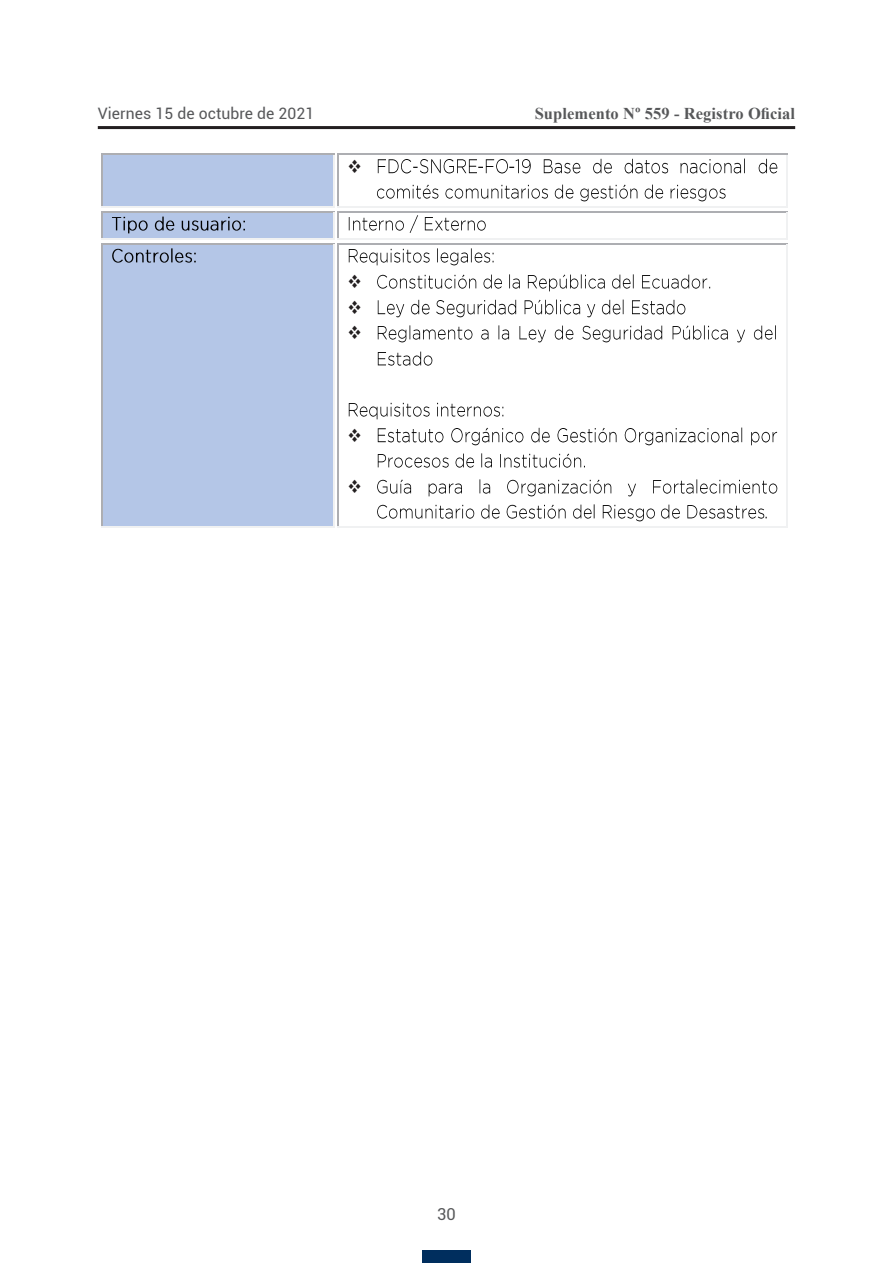
<style>
.page{position:relative;width:893px;height:1263px;background:#fff}
.page>*{position:absolute;margin:0;border:0;box-sizing:border-box;transform-origin:0 0}
.t1{font:18.45px/25.7px "Wingdings";color:#231f20;text-align:justify;scale:.88 1}
.t2{font:700 16.5px "Times New Roman";letter-spacing:.005em;color:#57585a}
.t3{font:16.5px "Roboto";color:#57585a}
.t4{font:15.75px "Roboto";letter-spacing:.005em;color:#57585a}
</style>
<div class="page">
<hr style="left:98px;top:126px;width:697px;height:3px;background:#231f20">
<div style="left:422px;top:1250px;width:49px;height:13px;background:#002e5e"></div>
<div style="left:102px;top:155px;width:231px;height:51px;background:#b4c6e7"></div>
<img style="left:377px;top:159px;width:35px;height:15px">
<img style="left:420px;top:159px;width:57px;height:15px">
<img style="left:485px;top:159px;width:23px;height:15px">
<img style="left:509px;top:160px;width:7px;height:8px">
<img style="left:516px;top:159px;width:15px;height:15px">
<img style="left:543px;top:158px;width:126px;height:16px">
<img style="left:680px;top:158px;width:98px;height:16px">
<img style="left:377px;top:184px;width:349px;height:18px">
<hr style="left:102px;top:154px;width:231px;height:1px;background:#adaeb2">
<hr style="left:102px;top:206px;width:231px;height:1px;background:#f0f1f2">
<hr style="left:101px;top:155px;width:1px;height:51px;background:#adaeb2">
<hr style="left:333px;top:155px;width:1px;height:51px;background:#f0f1f2">
<hr style="left:339px;top:154px;width:447px;height:1px;background:#adaeb2">
<hr style="left:339px;top:206px;width:447px;height:1px;background:#f0f1f2">
<hr style="left:338px;top:155px;width:1px;height:51px;background:#adaeb2">
<hr style="left:786px;top:155px;width:2px;height:51px;background:#f0f1f2">
<div style="left:102px;top:213px;width:9px;height:25px;background:#b4c6e7"></div>
<div style="left:324px;top:213px;width:9px;height:25px;background:#b4c6e7"></div>
<div style="left:111px;top:213px;width:213px;height:25px;background:#b4c6e7"></div>
<img style="left:112px;top:216px;width:133px;height:18px">
<img style="left:348px;top:215px;width:138px;height:18px">
<hr style="left:102px;top:211px;width:231px;height:2px;background:#adaeb2">
<hr style="left:102px;top:238px;width:231px;height:1px;background:#f0f1f2">
<hr style="left:339px;top:211px;width:447px;height:2px;background:#adaeb2">
<hr style="left:339px;top:238px;width:447px;height:1px;background:#f0f1f2">
<div style="left:102px;top:245px;width:9px;height:25px;background:#b4c6e7"></div>
<div style="left:324px;top:245px;width:9px;height:25px;background:#b4c6e7"></div>
<div style="left:102px;top:270px;width:231px;height:256px;background:#b4c6e7"></div>
<div style="left:111px;top:245px;width:213px;height:25px;background:#b4c6e7"></div>
<img style="left:112px;top:248px;width:84px;height:15px">
<img style="left:348px;top:248px;width:146px;height:18px">
<img style="left:377px;top:274px;width:334px;height:18px">
<img style="left:377px;top:299px;width:309px;height:19px">
<img style="left:377px;top:325px;width:399px;height:18px">
<img style="left:377px;top:351px;width:56px;height:15px">
<img style="left:348px;top:402px;width:156px;height:18px">
<img style="left:377px;top:427px;width:401px;height:19px">
<img style="left:377px;top:453px;width:208px;height:15px">
<img style="left:377px;top:479px;width:114px;height:18px">
<img style="left:507px;top:479px;width:271px;height:18px">
<img style="left:377px;top:504px;width:215px;height:15px">
<img style="left:593px;top:504px;width:62px;height:18px">
<img style="left:661px;top:504px;width:103px;height:15px">
<svg style="left:101px;top:206px;width:1px;height:39px"></svg>
<hr style="left:102px;top:243px;width:231px;height:2px;background:#adaeb2">
<hr style="left:102px;top:526px;width:231px;height:1px;background:#f0f1f2">
<hr style="left:101px;top:245px;width:1px;height:281px;background:#adaeb2">
<hr style="left:333px;top:245px;width:1px;height:281px;background:#f0f1f2">
<svg style="left:333px;top:206px;width:6px;height:39px"></svg>
<hr style="left:339px;top:243px;width:447px;height:2px;background:#adaeb2">
<svg style="left:786px;top:206px;width:2px;height:39px"></svg>
<hr style="left:339px;top:526px;width:447px;height:1px;background:#f0f1f2">
<hr style="left:338px;top:245px;width:1px;height:281px;background:#adaeb2">
<hr style="left:786px;top:245px;width:2px;height:281px;background:#f0f1f2">
<p class="t4" style="left:98px;top:102px;width:218px">Viernes 15 de octubre de 2021</p>
<p class="t1" style="left:348px;top:269px;width:18px">❖ ❖ ❖</p>
<p class="t2" style="left:535px;top:102px;width:262px">Suplemento Nº 559 - Registro Oficial</p>
<p class="t3" style="left:437px;top:1203px;width:20px">30</p>
</div>
